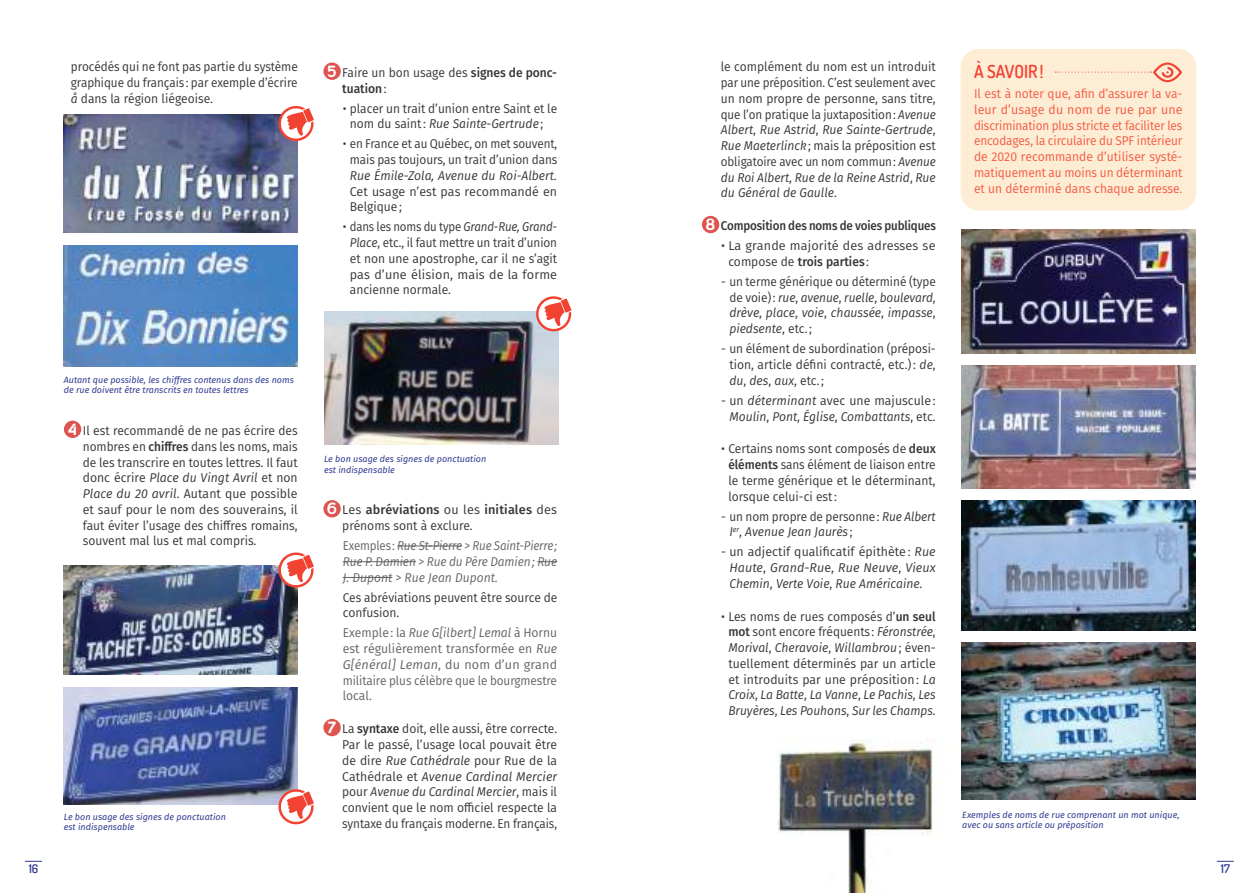
<style>
.page{position:relative;width:1259px;height:893px;background:#fff}
.page>*{position:absolute;margin:0;border:0;box-sizing:border-box;transform-origin:0 0}
.t1{font:600 18px "Dosis";color:#f24232;scale:.95 1}
.t2{font:12.75px/15.8px "Fira Sans";color:#393535;text-align:justify;scale:.95 1}
.t3{font:12.75px/15.8px "Fira Sans";color:#f55942;text-align:justify;scale:.95 1}
.t4{font:12.75px/15.8px "Fira Sans";color:#393535;text-align:justify;scale:.94 1}
.t5{font:italic 12.75px/15.8px "Fira Sans";color:#393535;text-align:justify;scale:.93 1}
.t6{font:italic 12.75px/15.8px "Fira Sans";color:#393535;text-align:right}
.t7{font:12.75px/15.8px "Fira Sans";color:#393535;text-align:justify;scale:.9 1}
.t8{font:12.75px/15.8px "Fira Sans";color:#393535}
.t9{font:12.75px/15.8px "Fira Sans";letter-spacing:-.005em;color:#656365;text-align:justify;scale:.95 1}
.t10{font:italic 12.75px/15.8px "Fira Sans";letter-spacing:-.005em;color:#656365;text-align:justify;scale:.91 1}
.t11{font:12.75px/15.8px "Fira Sans";color:#393535;text-align:center;scale:.92 1}
.t12{font:500 12.75px/15.8px "Fira Sans";letter-spacing:-.01em;color:#393535;scale:.95 1}
.t13{font:500 12.75px "Fira Sans";letter-spacing:-.01em;color:#393535;scale:.91 1}
.t14{font:italic 12.75px "Fira Sans";color:#393535;scale:.96 1}
.t15{font:600 12px "Dosis";color:#303b92}
.t16{font:italic 9px/10.8px "Fira Sans";color:#303b92}
.s1{font-style:italic}
.s2{font-family:"Congenial";font-size:16.95px;color:#fff}
.s3{font-weight:500}
.s4{font-style:normal}
.s5{font-weight:400}
.s6{font-family:"Congenial";font-weight:500;font-size:16.95px;color:#fff}
</style>
<div class="page">
<svg style="left:1216px;top:861px;width:17px;height:1px"></svg>
<svg style="left:25px;top:861px;width:17px;height:1px"></svg>
<img style="left:64px;top:115px;width:234px;height:118px">
<img style="left:64px;top:245px;width:234px;height:122px">
<img style="left:64px;top:566px;width:234px;height:109px">
<img style="left:64px;top:687px;width:234px;height:118px">
<img style="left:961px;top:230px;width:234px;height:123px">
<img style="left:961px;top:365px;width:234px;height:124px">
<img style="left:324px;top:311px;width:234px;height:134px">
<img style="left:777px;top:739px;width:159px;height:154px">
<img style="left:961px;top:501px;width:234px;height:130px">
<img style="left:961px;top:643px;width:234px;height:157px">
<svg style="left:276px;top:105px;width:38px;height:38px"></svg>
<svg style="left:276px;top:552px;width:38px;height:38px"></svg>
<svg style="left:534px;top:296px;width:38px;height:37px"></svg>
<svg style="left:276px;top:788px;width:38px;height:37px"></svg>
<div style="left:960px;top:49px;width:236px;height:161px;background:#feedd5;border-radius:18px"></div>
<div style="left:64px;top:421px;width:17px;height:17px;background:#de5451;border-radius:50%"></div>
<div style="left:323px;top:63px;width:18px;height:17px;background:#de5451;border-radius:50%"></div>
<div style="left:323px;top:500px;width:18px;height:17px;background:#de5451;border-radius:50%"></div>
<hr style="left:397px;top:546px;width:65px;height:1px;background:#656365">
<hr style="left:343px;top:561px;width:73px;height:1px;background:#656365">
<svg style="left:537px;top:561px;width:20px;height:1px"></svg>
<hr style="left:343px;top:577px;width:49px;height:1px;background:#656365">
<div style="left:323px;top:719px;width:18px;height:17px;background:#de5451;border-radius:50%"></div>
<div style="left:702px;top:216px;width:17px;height:17px;background:#de5451;border-radius:50%"></div>
<svg style="left:1055px;top:62px;width:127px;height:20px"></svg>
<h1 class="t1" style="left:974px;top:60px;width:75px">À SAVOIR!</h1>
<p class="t3" style="left:974px;top:85px;width:221px">Il est à noter que, afin d’assurer la va&shy;leur d’usage du nom de rue par une discrimination plus stricte et faciliter les encodages, la circulaire du SPF intérieur de 2020 recommande d’utiliser systé&shy;matiquement au moins un déterminant et un déterminé dans chaque adresse.</p>
<p class="t4" style="left:71px;top:59px;width:243px">procédés qui ne font pas partie du système graphique du français: par exemple d’écrire <span class="s1">å</span> dans la région liégeoise.</p>
<p class="t2" style="left:721px;top:59px;width:228px">le complément du nom est un introduit par une préposition. C’est seulement avec un nom propre de personne, sans titre, que l’on pratique la juxtaposition: <span class="s1">Avenue Albert</span>, <span class="s1">Rue Astrid</span>, <span class="s1">Rue Sainte-Gertrude</span>, <span class="s1">Rue Maeterlinck</span>; mais la préposition est obligatoire avec un nom commun: <span class="s1">Avenue du Roi Albert</span>, <span class="s1">Rue de la Reine Astrid</span>, <span class="s1">Rue du Général de Gaulle</span>.</p>
<p class="t13" style="left:705px;top:216px;width:255px"><span class="s2">8</span> Composition des noms de voies publiques</p>
<p class="t8" style="left:728px;top:238px;width:209px;text-indent:-7px">• La grande majorité des adresses se compose de <span class="s3">trois parties</span> :</p>
<p class="t5" style="left:729px;top:273px;width:223px;text-indent:-8px"><span class="s4">- un terme générique ou déterminé (type de voie):</span> rue<span class="s4">,</span> avenue<span class="s4">,</span> ruelle<span class="s4">,</span> boulevard<span class="s4">, </span>drève<span class="s4">,</span> place<span class="s4">,</span> voie<span class="s4">,</span> chaussée<span class="s4">,</span> impasse<span class="s4">, </span>piedsente<span class="s4">, etc.;</span></p>
<p class="t4" style="left:729px;top:341px;width:221px;text-indent:-8px">- un élément de subordination (préposi&shy;tion, article défini contracté, etc.): <span class="s1">de</span>, <span class="s1">du</span>, <span class="s1">des</span>, <span class="s1">aux</span>, etc. ;</p>
<p class="t6" style="left:721px;top:392px;width:216px"><span class="s4">- un</span> déterminant <span class="s4">avec une majuscule:<br></span>Moulin<span class="s4">,</span> Pont<span class="s4">,</span> Église<span class="s4">,</span> Combattants<span class="s4">, etc.</span></p>
<p class="t2" style="left:728px;top:441px;width:220px;text-indent:-7px">• Certains noms sont composés de <span class="s3">deux éléments</span> sans élément de liaison entre le terme générique et le déterminant, lorsque celui-ci est:</p>
<p class="t5" style="left:729px;top:508px;width:223px;text-indent:-8px"><span class="s4">- un nom propre de personne:</span> Rue Albert<br>I<sup>er</sup><span class="s4">,</span> Avenue Jean Jaurès<span class="s4">;</span></p>
<p class="t6" style="left:729px;top:544px;width:208px;text-align:justify;text-indent:-8px"><span class="s4">- un adjectif qualificatif épithète:</span> Rue Haute<span class="s4">,</span> Grand-Ru<span class="s4">e,</span> Rue Neuve<span class="s4">,</span> Vieux Chemin<span class="s4">,</span> Verte Voie<span class="s4">,</span> Rue Américaine<span class="s4">.</span></p>
<p class="t2" style="left:721px;top:608px;width:227px;text-align:center">• Les noms de rues composés d’<span class="s3">un seul mot</span> sont encore fréquents: <span class="s1">Féronstrée</span>, <span class="s1">Morival</span>, <span class="s1">Cheravoie</span>, <span class="s1">Willambrou</span>; éven&shy;tuellement déterminés par un article et introduits par une préposition: <span class="s1">La Croix</span>, <span class="s1">La Batte</span>, <span class="s1">La Vanne</span>, <span class="s1">Le Pachis</span>, <span class="s1">Les Bruyères</span>, <span class="s1">Les Pouhons</span>, <span class="s1">Sur les Champs</span>.</p>
<p class="t12" style="left:342px;top:64px;width:228px;text-indent:-15px"><span class="s2">5</span> <span class="s5">Faire un bon usage des</span> signes de ponc&shy;tuation<span class="s5">:</span></p>
<p class="t2" style="left:343px;top:100px;width:227px;text-align:center">• placer un trait d’union entre Saint et le nom du saint: <span class="s1">Rue Sainte-Gertrude</span>;</p>
<p class="t11" style="left:343px;top:136px;width:235px">• en France et au Québec, on met souvent, mais pas toujours, un trait d’union dans</p>
<p class="t14" style="left:350px;top:166px;width:217px">Rue Émile-Zola, Avenue du Roi-Albert.</p>
<p class="t8" style="left:350px;top:183px;width:209px">Cet usage n’est pas recommandé en<br>Belgique;</p>
<p class="t7" style="left:350px;top:219px;width:232px;text-indent:-7px">• dans les noms du type <span class="s1">Grand-Rue, Grand-Place</span>, etc., il faut mettre un trait d’union et non une apostrophe, car il ne s’agit pas d’une élision, mais de la forme ancienne normale.</p>
<p class="t16" style="left:64px;top:374px;width:232px">Autant que possible, les chiffres contenus dans des noms de rue doivent être transcrits en toutes lettres</p>
<p class="t2" style="left:83px;top:422px;width:228px;text-indent:-15px"><span class="s6">4</span> Il est recommandé de ne pas écrire des nombres en <span class="s3">chiffres</span> dans les noms, mais de les transcrire en toutes lettres. Il faut donc écrire <span class="s1">Place du Vingt Avril</span> et non <span class="s1">Place du 20 avril</span>. Autant que possible et sauf pour le nom des souverains, il faut éviter l’usage des chiffres romains, souvent mal lus et mal compris.</p>
<p class="t16" style="left:324px;top:453px;width:164px">Le bon usage des signes de ponctuation est indispensable</p>
<p class="t8" style="left:342px;top:502px;width:216px;text-indent:-15px"><span class="s6">6</span> Les <span class="s3">abréviations</span> ou les <span class="s3">initiales</span> des prénoms sont à exclure.</p>
<p class="t10" style="left:343px;top:538px;width:237px"><span class="s4">Exemples:</span> Rue St-Pierre &gt; Rue Saint-Pierre; Rue P. Damien &gt; Rue du Père Damien; Rue J. Dupont &gt; Rue Jean Dupont.</p>
<p class="t2" style="left:343px;top:589px;width:227px">Ces abréviations peuvent être source de confusion.</p>
<p class="t9" style="left:343px;top:625px;width:227px">Exemple: la <span class="s1">Rue G[ilbert] Lemal</span> à Hornu est régulièrement transformée en <span class="s1">Rue G[énéral] Leman</span>, du nom d’un grand militaire plus célèbre que le bourgmestre local.</p>
<p class="t2" style="left:342px;top:721px;width:228px;text-indent:-15px"><span class="s6">7</span> La <span class="s3">syntaxe</span> doit, elle aussi, être correcte.<br>Par le passé, l’usage local pouvait être de dire <span class="s1">Rue Cathédrale</span> pour Rue de la Cathédrale et <span class="s1">Avenue Cardinal Mercier </span>pour <span class="s1">Avenue du Cardinal Mercier</span>, mais il convient que le nom officiel respecte la syntaxe du français moderne. En français,</p>
<p class="t16" style="left:64px;top:811px;width:164px">Le bon usage des signes de ponctuation est indispensable</p>
<p class="t16" style="left:962px;top:809px;width:219px">Exemples de noms de rue comprenant un mot unique, avec ou sans article ou préposition</p>
<p class="t15" style="left:29px;top:861px;width:11px">16</p>
<p class="t15" style="left:1220px;top:861px;width:11px">17</p>
</div>
